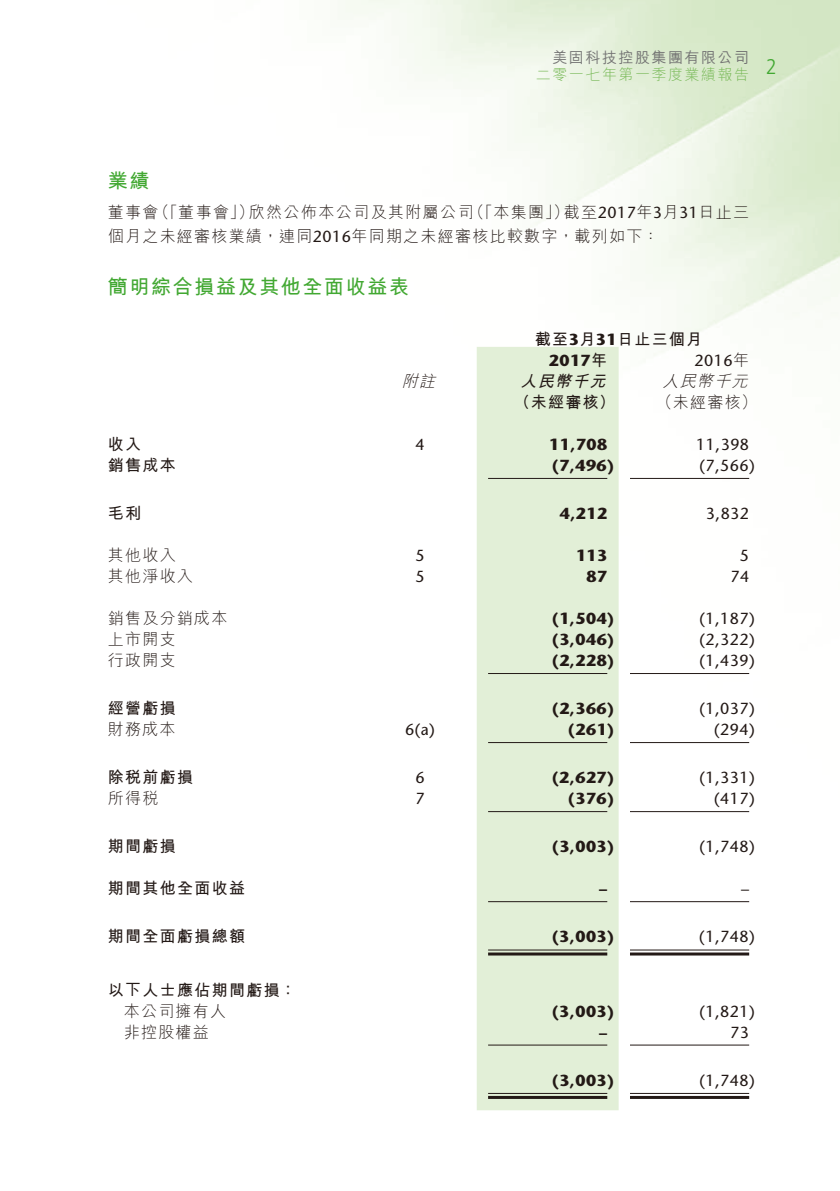
<style>
.page{position:relative;width:840px;height:1191px;background:#fff}
.page>*{position:absolute;margin:0;border:0;box-sizing:border-box;transform-origin:0 0}
.t1{font:300 21.4px "Frutiger LT Std";color:#42a832;scale:.9 1}
.t2{font:700 20px "M Hei HK";letter-spacing:.08em;color:#42a832}
.t3{font:300 16px/24px "M Hei HK";letter-spacing:.08em;color:#231916}
.t4{font:500 16px "Stone Sans Std";letter-spacing:.03em;color:#231916}
.t5{font:700 16px "Stone Sans Std";letter-spacing:.03em;color:#231916}
.t6{font:700 16px "M Hei HK";letter-spacing:.08em;color:#231916}
.t7{font:italic 300 16px "M Hei HK";color:#231916}
.t8{font:italic 700 16px "M Hei HK";color:#231916}
.t9{font:300 15px "M Hei HK";letter-spacing:.1em;color:#76b855}
.t10{font:500 15px "M Hei HK";letter-spacing:.1em;color:#727272}
.s1{font-family:"Stone Sans Std";font-weight:500}
.s2{font-family:"Stone Sans Std"}
.s3{font-family:"M Hei HK";font-weight:300}
.s4{font-family:"M Hei HK"}
</style>
<div class="page">
<img style="left:338px;top:0;width:501px;height:802px">
<div style="left:476px;top:347px;width:142px;height:763px;background:#e2efd7"></div>
<hr style="left:488px;top:478px;width:119px;height:1px;background:#231916">
<hr style="left:629px;top:478px;width:119px;height:1px;background:#231916">
<hr style="left:488px;top:673px;width:119px;height:1px;background:#231916">
<hr style="left:629px;top:673px;width:119px;height:1px;background:#231916">
<hr style="left:488px;top:742px;width:119px;height:1px;background:#231916">
<hr style="left:629px;top:742px;width:119px;height:1px;background:#231916">
<hr style="left:488px;top:811px;width:119px;height:1px;background:#231916">
<hr style="left:629px;top:811px;width:119px;height:1px;background:#231916">
<hr style="left:488px;top:901px;width:119px;height:1px;background:#231916">
<hr style="left:629px;top:901px;width:119px;height:1px;background:#231916">
<hr style="left:488px;top:949px;width:119px;height:1px;background:#231916">
<hr style="left:488px;top:952px;width:119px;height:3px;background:#231916">
<hr style="left:629px;top:949px;width:119px;height:1px;background:#231916">
<hr style="left:629px;top:952px;width:119px;height:3px;background:#231916">
<hr style="left:488px;top:1044px;width:119px;height:1px;background:#231916">
<hr style="left:629px;top:1044px;width:119px;height:1px;background:#231916">
<hr style="left:488px;top:1093px;width:119px;height:1px;background:#231916">
<hr style="left:488px;top:1096px;width:119px;height:3px;background:#231916">
<hr style="left:629px;top:1093px;width:119px;height:1px;background:#231916">
<hr style="left:629px;top:1096px;width:119px;height:3px;background:#231916">
<p class="t10" style="left:552px;top:47px;width:198px">美固科技控股集團有限公司</p>
<p class="t9" style="left:535px;top:64px;width:214px">二零一七年第一季度業績報告</p>
<h1 class="t1" style="left:765px;top:54px;width:13px">2</h1>
<p class="t2" style="left:108px;top:166px;width:43px">業績</p>
<p class="t3" style="left:153px;top:200px;width:102px">（「董事會」）</p>
<p class="t3" style="left:468px;top:200px;width:102px">（「本集團」）</p>
<p class="t3" style="left:249px;top:200px;width:226px">欣然公佈本公司及其附屬公司</p>
<p class="t3" style="left:108px;top:200px;width:552px">董事會<br>個月之未經審核業績，連同<span class="s1">2016</span>年同期之未經審核比較數字，載列如下：</p>
<p class="t2" style="left:108px;top:272px;width:303px">簡明綜合損益及其他全面收益表</p>
<p class="t6" style="left:534px;top:327px;width:169px">截至<span class="s2">3</span>月<span class="s2">31</span>日止三個月</p>
<p class="t4" style="left:694px;top:351px;width:56px">2016<span class="s3">年</span></p>
<p class="t3" style="left:563px;top:200px;width:187px">截至<span class="s1">2017</span>年<span class="s1">3</span>月<span class="s1">31</span>日止三</p>
<p class="t5" style="left:548px;top:351px;width:60px">2017<span class="s4">年</span></p>
<p class="t7" style="left:401px;top:370px;width:40px">附註</p>
<p class="t8" style="left:520px;top:369px;width:92px">人民幣千元</p>
<p class="t7" style="left:662px;top:370px;width:92px">人民幣千元</p>
<p class="t6" style="left:514px;top:390px;width:102px">（未經審核）</p>
<p class="t3" style="left:656px;top:389px;width:102px">（未經審核(</p>
<p class="t6" style="left:108px;top:432px;width:35px">收入</p>
<p class="t4" style="left:415px;top:435px;width:11px">4</p>
<p class="t5" style="left:549px;top:435px;width:59px">11,708</p>
<p class="t4" style="left:696px;top:435px;width:54px">11,398</p>
<p class="t6" style="left:108px;top:453px;width:69px">銷售成本</p>
<p class="t5" style="left:551px;top:456px;width:64px">)7,496(</p>
<p class="t4" style="left:699px;top:456px;width:57px">)7,566(</p>
<p class="t6" style="left:108px;top:501px;width:35px">毛利</p>
<p class="t5" style="left:559px;top:504px;width:49px">4,212</p>
<p class="t4" style="left:705px;top:504px;width:45px">3,832</p>
<p class="t3" style="left:108px;top:542px;width:69px">其他收入</p>
<p class="t4" style="left:415px;top:546px;width:11px">5</p>
<p class="t5" style="left:575px;top:546px;width:33px">113</p>
<p class="t4" style="left:739px;top:546px;width:11px">5</p>
<p class="t3" style="left:108px;top:563px;width:87px">其他淨收入</p>
<p class="t4" style="left:415px;top:567px;width:11px">5</p>
<p class="t5" style="left:586px;top:567px;width:22px">87</p>
<p class="t4" style="left:730px;top:567px;width:20px">74</p>
<p class="t3" style="left:108px;top:605px;width:121px">銷售及分銷成本</p>
<p class="t5" style="left:551px;top:609px;width:64px">)1,504(</p>
<p class="t4" style="left:699px;top:609px;width:57px">)1,187(</p>
<p class="t3" style="left:108px;top:626px;width:69px">上市開支</p>
<p class="t5" style="left:551px;top:630px;width:64px">)3,046(</p>
<p class="t4" style="left:699px;top:630px;width:57px">)2,322(</p>
<p class="t3" style="left:108px;top:647px;width:69px">行政開支</p>
<p class="t5" style="left:551px;top:651px;width:64px">)2,228(</p>
<p class="t4" style="left:699px;top:651px;width:57px">)1,439(</p>
<p class="t6" style="left:108px;top:696px;width:69px">經營虧損</p>
<p class="t5" style="left:551px;top:699px;width:64px">)2,366(</p>
<p class="t4" style="left:699px;top:699px;width:57px">)1,037(</p>
<p class="t3" style="left:108px;top:716px;width:69px">財務成本</p>
<p class="t4" style="left:405px;top:720px;width:31px">6 (a(</p>
<p class="t5" style="left:567px;top:720px;width:48px">)261(</p>
<p class="t4" style="left:713px;top:720px;width:42px">)294(</p>
<p class="t6" style="left:108px;top:765px;width:87px">除稅前虧損</p>
<p class="t4" style="left:415px;top:768px;width:11px">6</p>
<p class="t5" style="left:551px;top:768px;width:64px">)2,627(</p>
<p class="t4" style="left:699px;top:768px;width:57px">)1,331(</p>
<p class="t3" style="left:108px;top:785px;width:52px">所得稅</p>
<p class="t4" style="left:415px;top:789px;width:11px">7</p>
<p class="t5" style="left:567px;top:789px;width:48px">)376(</p>
<p class="t4" style="left:713px;top:789px;width:42px">)417(</p>
<p class="t6" style="left:108px;top:834px;width:69px">期間虧損</p>
<p class="t5" style="left:551px;top:837px;width:64px">)3,003(</p>
<p class="t4" style="left:699px;top:837px;width:57px">)1,748(</p>
<p class="t6" style="left:108px;top:876px;width:139px">期間其他全面收益</p>
<p class="t5" style="left:599px;top:879px;width:9px">–</p>
<p class="t4" style="left:740px;top:879px;width:9px">–</p>
<p class="t6" style="left:108px;top:924px;width:139px">期間全面虧損總額</p>
<p class="t6" style="left:108px;top:978px;width:190px">以下人士應佔期間虧損：</p>
<p class="t5" style="left:551px;top:927px;width:64px">)3,003(</p>
<p class="t4" style="left:699px;top:927px;width:57px">)1,748(</p>
<p class="t3" style="left:124px;top:998px;width:104px">本公司擁有人</p>
<p class="t5" style="left:551px;top:1001px;width:64px">)3,003(</p>
<p class="t4" style="left:699px;top:1001px;width:57px">)1,821(</p>
<p class="t3" style="left:124px;top:1019px;width:87px">非控股權益</p>
<p class="t5" style="left:599px;top:1022px;width:9px">–</p>
<p class="t4" style="left:729px;top:1022px;width:20px">73</p>
<p class="t5" style="left:551px;top:1070px;width:64px">)3,003(</p>
<p class="t4" style="left:699px;top:1070px;width:57px">)1,748(</p>
</div>
